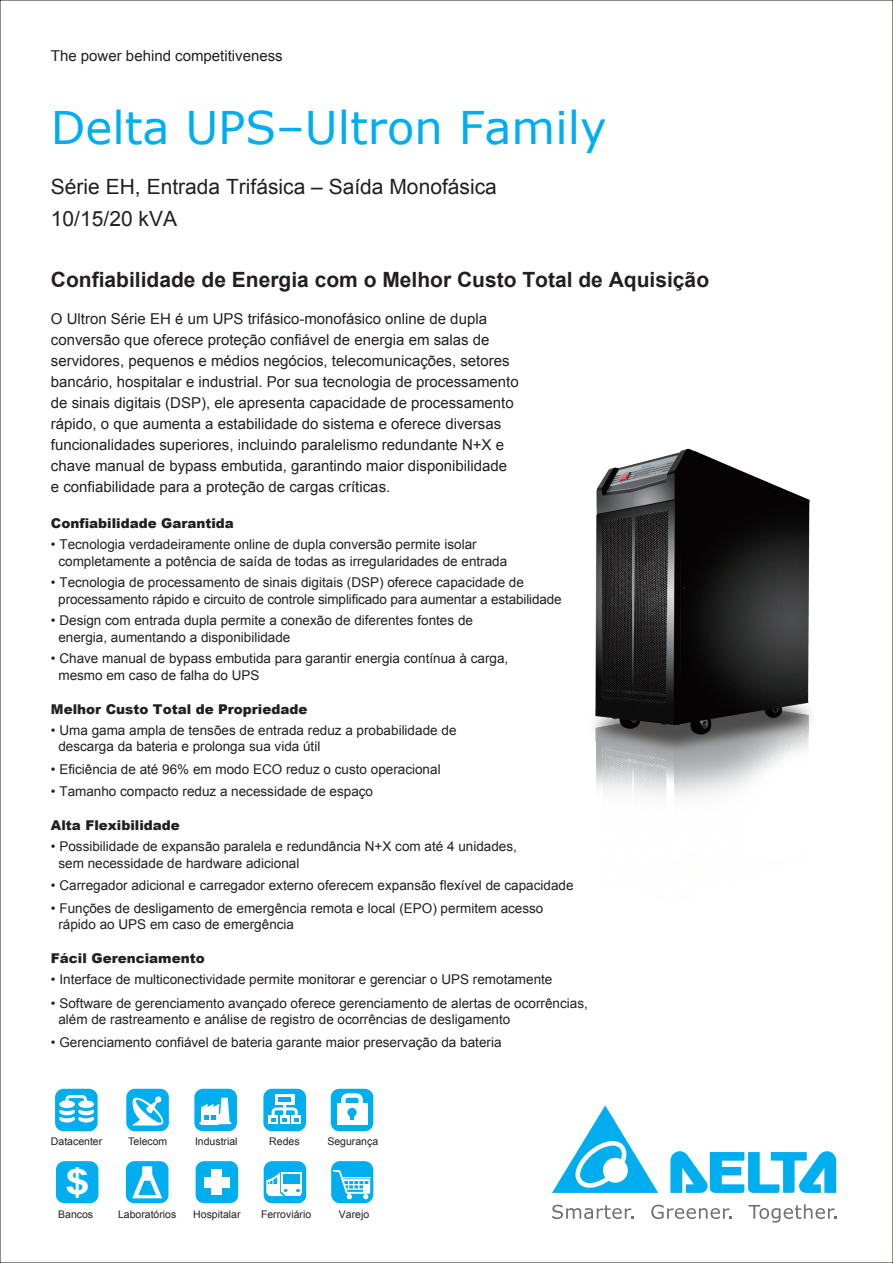
<style>
.page{position:relative;width:893px;height:1263px;background:#fff}
.page>*{position:absolute;margin:0;border:0;box-sizing:border-box;transform-origin:0 0}
.t1{font:45px "Verdana";color:#00aeef}
.t2{font:700 35.25px "Arial";color:#fff;scale:1.27 1}
.t3{font:700 21px "Arial";color:#231f20}
.t4{font:21px/31.5px "Arial";color:#231f20}
.t5{font:15px/21px "Arial";color:#231f21}
.t6{font:15px "Arial";color:#231f20}
.t7{font:13.5px/16.5px "Arial";color:#231f21}
.t8{font:900 13.5px "Arial";color:#231f20}
.t9{font:10.5px "Arial";color:#231f20}
</style>
<div class="page">
<div style="left:331px;top:1089px;width:42px;height:42px;background:#00aeef;border-radius:9px"></div>
<div style="left:337px;top:1103px;width:30px;height:22px;background:#fff"></div>
<svg style="left:341px;top:1093px;width:22px;height:27px"></svg>
<div style="left:126px;top:1161px;width:42px;height:42px;background:#00aeef;border-radius:8px"></div>
<svg style="left:132px;top:1166px;width:30px;height:32px"></svg>
<div style="left:126px;top:1089px;width:43px;height:42px;background:#00aeef;border-radius:9px"></div>
<svg style="left:132px;top:1096px;width:32px;height:30px"></svg>
<div style="left:55px;top:1089px;width:43px;height:42px;background:#00aeef;border-radius:9px"></div>
<svg style="left:59px;top:1095px;width:36px;height:28px"></svg>
<div style="left:194px;top:1089px;width:43px;height:42px;background:#00aeef;border-radius:9px"></div>
<hr style="left:200px;top:1122px;width:31px;height:2px;background:#fff">
<svg style="left:202px;top:1098px;width:28px;height:24px"></svg>
<div style="left:263px;top:1089px;width:43px;height:42px;background:#00aeef;border-radius:9px"></div>
<div style="left:275px;top:1094px;width:19px;height:11px;background:#fff"></div>
<div style="left:278px;top:1097px;width:13px;height:5px;background:#00aeef"></div>
<div style="left:268px;top:1115px;width:10px;height:9px;background:#fff"></div>
<div style="left:280px;top:1115px;width:9px;height:9px;background:#fff"></div>
<div style="left:291px;top:1115px;width:10px;height:9px;background:#fff"></div>
<svg style="left:271px;top:1105px;width:28px;height:17px"></svg>
<div style="left:264px;top:1161px;width:42px;height:42px;background:#00aeef;border-radius:8px"></div>
<svg style="left:266px;top:1172px;width:36px;height:24px"></svg>
<div style="left:196px;top:1161px;width:42px;height:42px;background:#00aeef;border-radius:8px"></div>
<div style="left:212px;top:1170px;width:10px;height:25px;background:#fff"></div>
<div style="left:204px;top:1177px;width:26px;height:10px;background:#fff"></div>
<div style="left:56px;top:1161px;width:42px;height:42px;background:#00aeef;border-radius:9px"></div>
<div style="left:331px;top:1161px;width:42px;height:42px;background:#00aeef;border-radius:9px"></div>
<svg style="left:333px;top:1170px;width:38px;height:29px"></svg>
<hr style="left:345px;top:1188px;width:21px;height:2px;background:#fff">
<img style="left:593px;top:448px;width:219px;height:350px">
<svg style="left:670px;top:1151px;width:166px;height:42px"></svg>
<svg style="left:552px;top:1105px;width:106px;height:88px"></svg>
<svg style="left:552px;top:1205px;width:81px;height:14px"></svg>
<svg style="left:651px;top:1205px;width:81px;height:14px"></svg>
<svg style="left:748px;top:1204px;width:88px;height:19px"></svg>
<p class="t6" style="left:51px;top:45px;width:233px">The power behind competitiveness</p>
<p class="t1" style="left:51px;top:97px;width:557px">Delta UPS–Ultron Family</p>
<p class="t4" style="left:51px;top:171px;width:447px">Série EH, Entrada Trifásica – Saída Monofásica<br>10/15/20 kVA</p>
<p class="t3" style="left:51px;top:266px;width:660px">Confiabilidade de Energia com o Melhor Custo Total de Aquisição</p>
<p class="t5" style="left:51px;top:308px;width:469px">O Ultron Série EH é um UPS trifásico-monofásico online de dupla conversão que oferece proteção confiável de energia em salas de servidores, pequenos e médios negócios, telecomunicações, setores bancário, hospitalar e industrial. Por sua tecnologia de processamento de sinais digitais (DSP), ele apresenta capacidade de processamento rápido, o que aumenta a estabilidade do sistema e oferece diversas funcionalidades superiores, incluindo paralelismo redundante N+X e chave manual de bypass embutida, garantindo maior disponibilidade e confiabilidade para a proteção de cargas críticas.</p>
<p class="t8" style="left:51px;top:514px;width:185px">Confiabilidade Garantida</p>
<p class="t7" style="left:58px;top:536px;width:450px;text-indent:-8px">• Tecnologia verdadeiramente online de dupla conversão permite isolar completamente a potência de saída de todas as irregularidades de entrada</p>
<p class="t7" style="left:58px;top:574px;width:505px;text-indent:-7px">• Tecnologia de processamento de sinais digitais (DSP) oferece capacidade de processamento rápido e circuito de controle simplificado para aumentar a estabilidade</p>
<p class="t7" style="left:58px;top:612px;width:416px;text-indent:-8px">• Design com entrada dupla permite a conexão de diferentes fontes de energia, aumentando a disponibilidade</p>
<p class="t7" style="left:58px;top:650px;width:451px;text-indent:-8px">• Chave manual de bypass embutida para garantir energia contínua à carga, mesmo em caso de falha do UPS</p>
<p class="t8" style="left:51px;top:699px;width:258px">Melhor Custo Total de Propriedade</p>
<p class="t7" style="left:58px;top:722px;width:399px;text-indent:-8px">• Uma gama ampla de tensões de entrada reduz a probabilidade de descarga da bateria e prolonga sua vida útil</p>
<p class="t7" style="left:51px;top:761px;width:391px">• Eficiência de até 96% em modo ECO reduz o custo operacional</p>
<p class="t7" style="left:51px;top:783px;width:324px">• Tamanho compacto reduz a necessidade de espaço</p>
<p class="t8" style="left:51px;top:815px;width:131px">Alta Flexibilidade</p>
<p class="t7" style="left:58px;top:838px;width:460px;text-indent:-8px">• Possibilidade de expansão paralela e redundância N+X com até 4 unidades, sem necessidade de hardware adicional</p>
<p class="t7" style="left:58px;top:900px;width:486px;text-indent:-8px">• Funções de desligamento de emergência remota e local (EPO) permitem acesso rápido ao UPS em caso de emergência</p>
<p class="t7" style="left:51px;top:877px;width:524px">• Carregador adicional e carregador externo oferecem expansão flexível de capacidade</p>
<p class="t8" style="left:51px;top:949px;width:155px">Fácil Gerenciamento</p>
<p class="t7" style="left:51px;top:971px;width:503px">• Interface de multiconectividade permite monitorar e gerenciar o UPS remotamente</p>
<p class="t7" style="left:58px;top:995px;width:531px;text-indent:-8px">• Software de gerenciamento avançado oferece gerenciamento de alertas de ocorrências, além de rastreamento e análise de registro de ocorrências de desligamento</p>
<p class="t7" style="left:51px;top:1034px;width:452px">• Gerenciamento confiável de bateria garante maior preservação da bateria</p>
<p class="t9" style="left:51px;top:1134px;width:53px">Datacenter</p>
<p class="t9" style="left:128px;top:1134px;width:41px">Telecom</p>
<p class="t9" style="left:195px;top:1134px;width:44px">Industrial</p>
<p class="t9" style="left:269px;top:1134px;width:32px">Redes</p>
<p class="t9" style="left:327px;top:1134px;width:52px">Segurança</p>
<p class="t2" style="left:65px;top:1158px;width:21px">$</p>
<p class="t9" style="left:58px;top:1207px;width:37px">Bancos</p>
<p class="t9" style="left:193px;top:1207px;width:49px">Hospitalar</p>
<p class="t9" style="left:261px;top:1207px;width:52px">Ferroviário</p>
<p class="t9" style="left:118px;top:1207px;width:60px">Laboratórios</p>
<p class="t9" style="left:339px;top:1207px;width:32px">Varejo</p>
</div>
